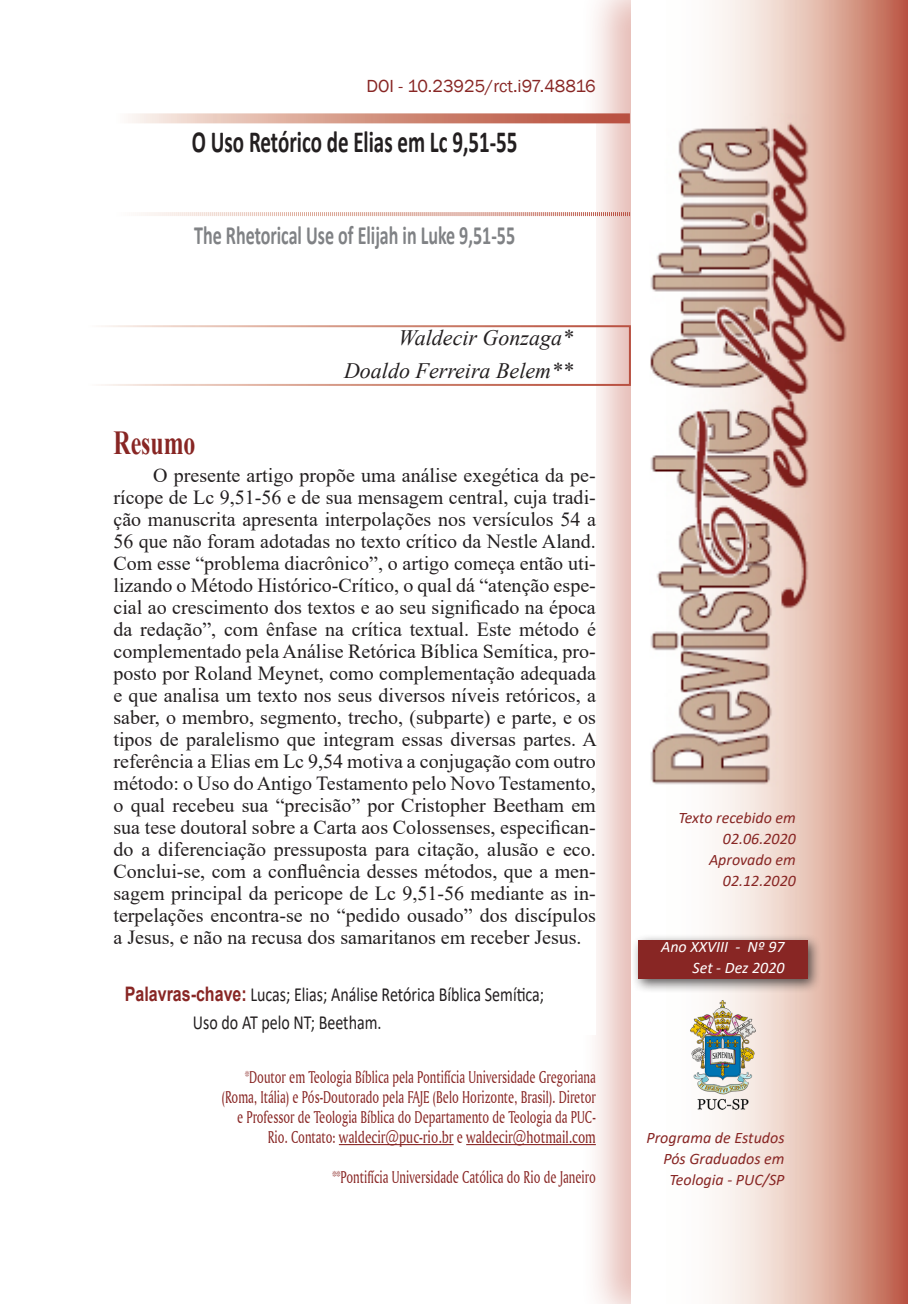
<style>
.page{position:relative;width:908px;height:1304px;background:#fff}
.page>*{position:absolute;margin:0;border:0;box-sizing:border-box;transform-origin:0 0}
.t1{font:700 33.6px "Times New Roman";color:#882624;scale:.71 1}
.t2{font:700 30.8px "Calibri";color:#231f20;scale:.68 1}
.t3{font:700 26.4px "Calibri";color:#808285;scale:.68 1}
.t4{font:italic 22px/33px "Times New Roman";color:#231f20;text-align:right}
.t5{font:20px/22px "Times New Roman";color:#231f20;text-align:justify}
.t6{font:20px/28px "Calibri";color:#231f20;scale:.8 1}
.t7{font:18px/20px "Amerigo BT Roman A";color:#882624;text-align:right;scale:.7 1}
.t8{font:18px "Franklin Gothic";color:#882624}
.t9{font:italic 16px/21px "Calibri";color:#882624;text-align:right}
.t10{font:italic 16px/21px "Calibri";color:#fff;text-align:right}
.s1{font-family:"Arial";font-weight:700;color:#882624}
</style>
<div class="page">
<div style="left:579px;top:0;width:328px;height:1304px;background:#bb4938;opacity:.38"></div>
<svg style="left:631px;top:0;width:276px;height:1304px"></svg>
<img style="left:649px;top:113px;width:198px;height:680px">
<div style="left:630px;top:933px;width:192px;height:61px;background:#231f20;opacity:.75"></div>
<div style="left:637px;top:940px;width:169px;height:39px;background:#882624"></div>
<img style="left:686px;top:999px;width:71px;height:113px">
<div style="left:113px;top:113px;width:482px;height:922px;background:#fff"></div>
<svg style="left:128px;top:113px;width:501px;height:10px;background:#d69a8b"></svg>
<svg style="left:141px;top:211px;width:489px;height:6px"></svg>
<div style="left:84px;top:325px;width:546px;height:61px;border:2px solid #fff"></div>
<hr style="left:339px;top:1144px;width:114px;height:1px;background:#882624">
<hr style="left:466px;top:1144px;width:129px;height:1px;background:#882624">
<p class="t8" style="left:366px;top:75px;width:231px">DOI - 10.23925/rct.i97.48816</p>
<h2 class="t2" style="left:192px;top:120px;width:480px">O Uso Retórico de Elias em Lc 9,51-55</h2>
<h3 class="t3" style="left:194px;top:217px;width:473px">The Rhetorical Use of Elijah in Luke 9,51-55</h3>
<p class="t4" style="left:344px;top:321px;width:230px">Waldecir Gonzaga*<br>Doaldo Ferreira Belem**</p>
<h1 class="t1" style="left:113px;top:419px;width:117px">Resumo</h1>
<p class="t5" style="left:113px;top:464px;width:484px;text-indent:40px">O presente artigo propõe uma análise exegética da pe&shy;rícope de Lc 9,51-56 e de sua mensagem central, cuja tradi&shy;ção manuscrita apresenta interpolações nos versículos 54 a 56 que não foram adotadas no texto crítico da Nestle Aland.<br>Com esse “problema diacrônico”, o artigo começa então uti&shy;lizando o Método Histórico-Crítico, o qual dá “atenção espe&shy;cial ao crescimento dos textos e ao seu significado na época da redação”, com ênfase na crítica textual. Este método é complementado pela Análise Retórica Bíblica Semítica, pro&shy;posto por Roland Meynet, como complementação adequada e que analisa um texto nos seus diversos níveis retóricos, a saber, o membro, segmento, trecho, (subparte) e parte, e os tipos de paralelismo que integram essas diversas partes. A referência a Elias em Lc 9,54 motiva a conjugação com outro método: o Uso do Antigo Testamento pelo Novo Testamento, o qual recebeu sua “precisão” por Cristopher Beetham em sua tese doutoral sobre a Carta aos Colossenses, especifican&shy;do a diferenciação pressuposta para citação, alusão e eco.<br>Conclui-se, com a confluência desses métodos, que a men&shy;sagem principal da pericope de Lc 9,51-56 mediante as in&shy;terpelações encontra-se no “pedido ousado” dos discípulos a Jesus, e não na recusa dos samaritanos em receber Jesus.</p>
<p class="t6" style="left:193px;top:979px;width:440px;text-indent:-68px"><span class="s1">Palavras-chave:</span> Lucas; Elias; Análise Retórica Bíblica Semítica;<br>Uso do AT pelo NT; Beetham.</p>
<p class="t7" style="left:222px;top:1066px;width:535px">*Doutor em Teologia Bíblica pela Pontifícia Universidade Gregoriana (Roma, Itália) e Pós-Doutorado pela FAJE (Belo Horizonte, Brasil). Diretor e Professor de Teologia Bíblica do Departamento de Teologia da PUC-Rio. Contato: waldecir@puc-rio.br e waldecir@hotmail.com</p>
<p class="t7" style="left:332px;top:1166px;width:377px">**Pontifícia Universidade Católica do Rio de Janeiro</p>
<p class="t9" style="left:678px;top:806px;width:119px">Texto recebido em<br>02.06.2020<br>Aprovado em<br>02.12.2020</p>
<p class="t10" style="left:660px;top:936px;width:125px">Ano XXVIII - Nº 97<br>Set - Dez 2020</p>
<p class="t9" style="left:646px;top:1127px;width:139px">Programa de Estudos<br>Pós Graduados em<br>Teologia - PUC/SP</p>
</div>
